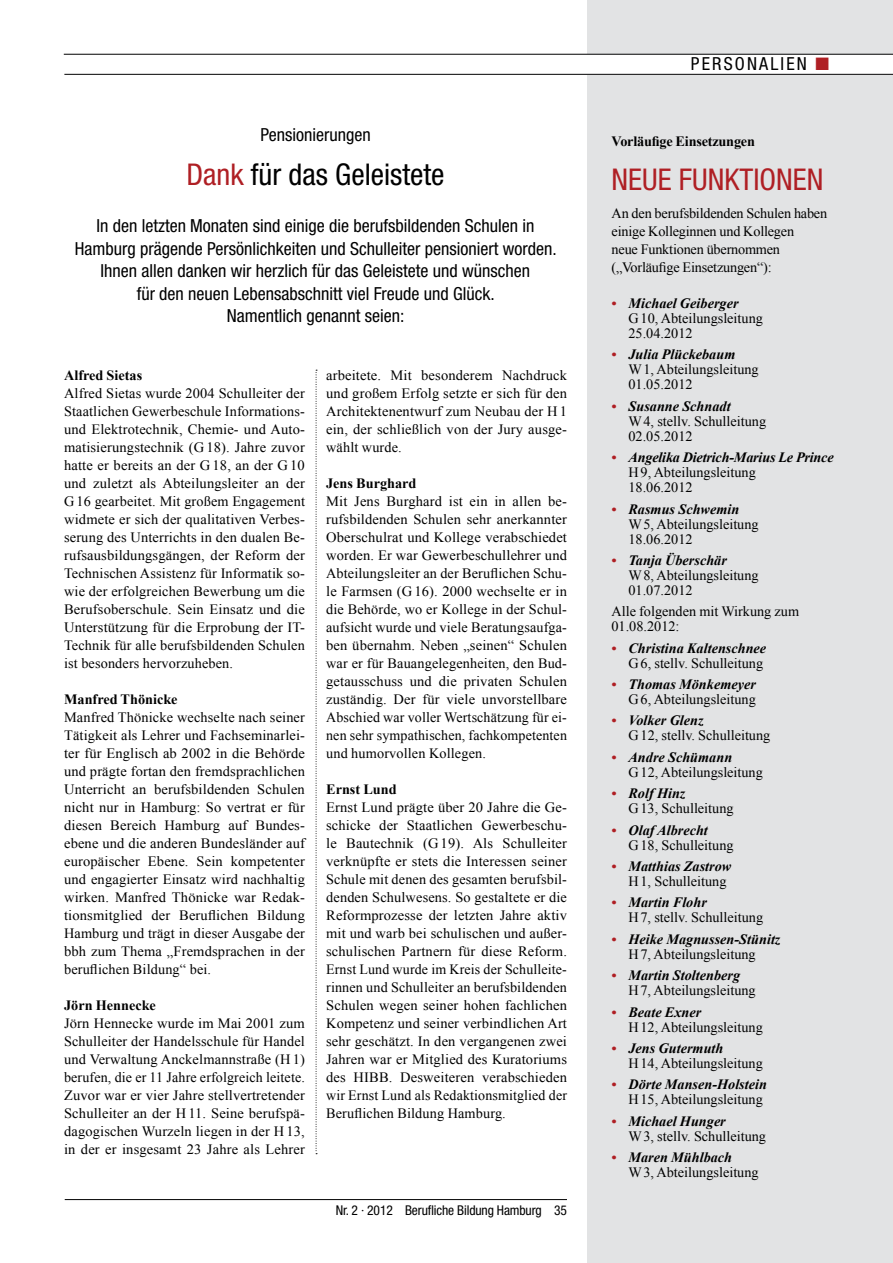
<style>
.page{position:relative;width:893px;height:1263px;background:#fff}
.page>*{position:absolute;margin:0;border:0;box-sizing:border-box;transform-origin:0 0}
.t1{font:condensed 30px "Helvetica Neue LT Std";color:#000}
.t2{font:condensed 30px "Helvetica Neue LT Std";color:#af1f24}
.t3{font:condensed 18px/22.5px "Helvetica Neue LT Std";color:#000;text-align:center}
.t4{font:condensed 18px "Helvetica Neue LT Std";letter-spacing:.12em;color:#000}
.t5{font:14.25px/18px "Times New Roman";color:#000}
.t6{font:italic 700 14.25px/15px "Times New Roman";color:#000}
.t7{font:700 14.25px "Times New Roman";color:#000}
.t8{font:condensed 13.5px "Helvetica Neue LT Std";letter-spacing:-.01em;color:#000}
.s1{color:#af1f24}
.s2{font-weight:700;font-style:italic;color:#af1f24}
.s3{font-weight:700;font-style:italic}
.s4{font-weight:400;font-style:normal}
</style>
<div class="page">
<svg style="left:316px;top:370px;width:1px;height:784px"></svg>
<div style="left:588px;top:0;width:305px;height:1263px;background:#e2e3e4"></div>
<hr style="left:65px;top:1199px;width:502px;height:1px;background:#000">
<div style="left:559px;top:54px;width:334px;height:21px;background:#fff"></div>
<hr style="left:64px;top:54px;width:829px;height:1px;background:#000">
<hr style="left:64px;top:74px;width:829px;height:1px;background:#000">
<p class="t3" style="left:260px;top:123px;width:112px">Pensionierungen</p>
<h1 class="t1" style="left:186px;top:157px;width:260px"><span class="s1">Dank</span> für das Geleistete</h1>
<p class="t3" style="left:75px;top:214px;width:483px">In den letzten Monaten sind einige die berufsbildenden Schulen in Hamburg prägende Persönlichkeiten und Schulleiter pensioniert worden.<br>Ihnen allen danken wir herzlich für das Geleistete und wünschen<br>für den neuen Lebensabschnitt viel Freude und Glück.<br>Namentlich genannt seien:</p>
<p class="t7" style="left:64px;top:365px;width:80px">Alfred Sietas</p>
<p class="t5" style="left:64px;top:384px;width:242px;text-align:justify">Alfred Sietas wurde 2004 Schulleiter der Staatlichen Gewerbeschule Informations&shy;und Elektrotechnik, Chemie- und Auto&shy;matisierungstechnik (G18). Jahre zuvor hatte er bereits an der G 18, an der G 10 und zuletzt als Abteilungsleiter an der G 16 gearbeitet. Mit großem Engagement widmete er sich der qualitativen Verbes&shy;serung des Unterrichts in den dualen Be&shy;rufsausbildungsgängen, der Reform der Technischen Assistenz für Informatik so&shy;wie der erfolgreichen Bewerbung um die Berufsoberschule. Sein Einsatz und die Unterstützung für die Erprobung der IT-Technik für alle berufsbildenden Schulen ist besonders hervorzuheben.</p>
<p class="t7" style="left:64px;top:689px;width:115px">Manfred Thönicke</p>
<p class="t5" style="left:64px;top:708px;width:242px;text-align:justify">Manfred Thönicke wechselte nach seiner Tätigkeit als Lehrer und Fachseminarlei&shy;ter für Englisch ab 2002 in die Behörde und prägte fortan den fremdsprachlichen Unterricht an berufsbildenden Schulen nicht nur in Hamburg: So vertrat er für diesen Bereich Hamburg auf Bundes&shy;ebene und die anderen Bundesländer auf europäischer Ebene. Sein kompetenter und engagierter Einsatz wird nachhaltig wirken. Manfred Thönicke war Redak&shy;tionsmitglied der Beruflichen Bildung Hamburg und trägt in dieser Ausgabe der bbh zum Thema „Fremdsprachen in der beruflichen Bildung“ bei.</p>
<p class="t7" style="left:64px;top:995px;width:93px">Jörn Hennecke</p>
<p class="t5" style="left:64px;top:1014px;width:242px;text-align:justify">Jörn Hennecke wurde im Mai 2001 zum Schulleiter der Handelsschule für Handel und Verwaltung Anckelmannstraße (H1) berufen, die er 11 Jahre erfolgreich leitete.<br>Zuvor war er vier Jahre stellvertretender Schulleiter an der H11. Seine berufspä&shy;dagogischen Wurzeln liegen in der H13, in der er insgesamt 23 Jahre als Lehrer</p>
<p class="t5" style="left:326px;top:366px;width:242px;text-align:justify">arbeitete. Mit besonderem Nachdruck und großem Erfolg setzte er sich für den Architektenentwurf zum Neubau der H1 ein, der schließlich von der Jury ausge&shy;wählt wurde.</p>
<p class="t7" style="left:326px;top:473px;width:92px">Jens Burghard</p>
<p class="t5" style="left:326px;top:492px;width:242px;text-align:justify">Mit Jens Burghard ist ein in allen be&shy;rufsbildenden Schulen sehr anerkannter Oberschulrat und Kollege verabschiedet worden. Er war Gewerbeschullehrer und Abteilungsleiter an der Beruflichen Schu&shy;le Farmsen (G 16). 2000 wechselte er in die Behörde, wo er Kollege in der Schul&shy;aufsicht wurde und viele Beratungsaufga&shy;ben übernahm. Neben „seinen“ Schulen war er für Bauangelegenheiten, den Bud&shy;getausschuss und die privaten Schulen zuständig. Der für viele unvorstellbare Abschied war voller Wertschätzung für ei&shy;nen sehr sympathischen, fachkompetenten und humorvollen Kollegen.</p>
<p class="t7" style="left:326px;top:779px;width:72px">Ernst Lund</p>
<p class="t5" style="left:326px;top:798px;width:242px;text-align:justify">Ernst Lund prägte über 20 Jahre die Ge&shy;schicke der Staatlichen Gewerbeschu&shy;le Bautechnik (G19). Als Schulleiter verknüpfte er stets die Interessen seiner Schule mit denen des gesamten berufsbil&shy;denden Schulwesens. So gestaltete er die Reformprozesse der letzten Jahre aktiv mit und warb bei schulischen und außer&shy;schulischen Partnern für diese Reform.<br>Ernst Lund wurde im Kreis der Schulleite&shy;rinnen und Schulleiter an berufsbildenden Schulen wegen seiner hohen fachlichen Kompetenz und seiner verbindlichen Art sehr geschätzt. In den vergangenen zwei Jahren war er Mitglied des Kuratoriums des HIBB. Desweiteren verabschieden wir Ernst Lund als Redaktionsmitglied der Beruflichen Bildung Hamburg.</p>
<p class="t8" style="left:336px;top:1202px;width:233px">Nr. 2 · 2012 Berufliche Bildung Hamburg 35</p>
<p class="t4" style="left:691px;top:54px;width:140px">Personali en <span class="s1">■</span></p>
<p class="t7" style="left:612px;top:131px;width:145px">Vorläufige Einsetzungen</p>
<h1 class="t2" style="left:612px;top:162px;width:210px">Neue Funktionen</h1>
<p class="t5" style="left:612px;top:204px;width:217px">An den berufsbildenden Schulen haben einige Kolleginnen und Kollegen<br>neue Funktionen übernommen („Vorläufige Einsetzungen“):</p>
<p class="t5" style="left:628px;top:295px;width:136px;line-height:15px;text-indent:-17px"><span class="s2">•</span> <span class="s3">Michael Geiberger<br></span>G10, Abteilungsleitung<br>25.04.2012</p>
<p class="t5" style="left:628px;top:347px;width:132px;line-height:15px;text-indent:-17px"><span class="s2">•</span> <span class="s3">Julia Plückebaum<br></span>W1, Abteilungsleitung<br>01.05.2012</p>
<p class="t5" style="left:628px;top:398px;width:139px;line-height:15px;text-indent:-17px"><span class="s2">•</span> <span class="s3">Susanne Schnadt<br></span>W4, stellv. Schulleitung<br>02.05.2012</p>
<p class="t6" style="left:628px;top:449px;width:207px;text-indent:-17px"><span class="s1">•</span> Angelika Dietrich-Marius Le Prince<br><span class="s4">H9, Abteilungsleitung<br>18.06.2012</span></p>
<p class="t5" style="left:628px;top:501px;width:132px;line-height:15px;text-indent:-17px"><span class="s2">•</span> <span class="s3">Rasmus Schwemin<br></span>W5, Abteilungsleitung<br>18.06.2012</p>
<p class="t5" style="left:628px;top:552px;width:132px;line-height:15px;text-indent:-17px"><span class="s2">•</span> <span class="s3">Tanja Überschär<br></span>W8, Abteilungsleitung<br>01.07.2012</p>
<p class="t5" style="left:611px;top:604px;width:189px;line-height:15px">Alle folgenden mit Wirkung zum<br>01.08.2012:</p>
<p class="t5" style="left:611px;top:640px;width:156px;line-height:15px;text-align:right"><span class="s2">•</span> <span class="s3">Christina Kaltenschnee<br></span>G6, stellv. Schulleitung</p>
<p class="t5" style="left:611px;top:676px;width:146px;line-height:15px;text-align:right"><span class="s2">•</span> <span class="s3">Thomas Mönkemeyer<br></span>G6, Abteilungsleitung</p>
<p class="t5" style="left:628px;top:713px;width:143px;line-height:15px;text-indent:-17px"><span class="s2">•</span> <span class="s3">Volker Glenz<br></span>G12, stellv. Schulleitung</p>
<p class="t5" style="left:628px;top:749px;width:136px;line-height:15px;text-indent:-17px"><span class="s2">•</span> <span class="s3">Andre Schümann<br></span>G12, Abteilungsleitung</p>
<p class="t5" style="left:628px;top:786px;width:107px;line-height:15px;text-indent:-17px"><span class="s2">•</span> <span class="s3">Rolf Hinz<br></span>G13, Schulleitung</p>
<p class="t5" style="left:628px;top:822px;width:107px;line-height:15px;text-indent:-17px"><span class="s2">•</span> <span class="s3">Olaf Albrecht<br></span>G18, Schulleitung</p>
<p class="t6" style="left:628px;top:858px;width:104px;text-indent:-17px"><span class="s1">•</span> Matthias Zastrow<br><span class="s4">H1, Schulleitung</span></p>
<p class="t5" style="left:628px;top:895px;width:136px;line-height:15px;text-indent:-17px"><span class="s2">•</span> <span class="s3">Martin Flohr<br></span>H7, stellv. Schulleitung</p>
<p class="t6" style="left:611px;top:931px;width:171px;text-align:center"><span class="s1">•</span> Heike Magnussen-Stünitz<br><span class="s4">H7, Abteilungsleitung</span></p>
<p class="t5" style="left:628px;top:968px;width:129px;line-height:15px;text-indent:-17px"><span class="s2">•</span> <span class="s3">Martin Stoltenberg<br></span>H7, Abteilungsleitung</p>
<p class="t5" style="left:628px;top:1004px;width:136px;line-height:15px;text-indent:-17px"><span class="s2">•</span> <span class="s3">Beate Exner<br></span>H12, Abteilungsleitung</p>
<p class="t5" style="left:628px;top:1040px;width:136px;line-height:15px;text-indent:-17px"><span class="s2">•</span> <span class="s3">Jens Gutermuth<br></span>H14, Abteilungsleitung</p>
<p class="t5" style="left:611px;top:1077px;width:157px;line-height:15px;text-align:right"><span class="s2">•</span> <span class="s3">Dörte Mansen-Holstein<br></span>H15, Abteilungsleitung</p>
<p class="t5" style="left:628px;top:1113px;width:139px;line-height:15px;text-indent:-17px"><span class="s2">•</span> <span class="s3">Michael Hunger<br></span>W3, stellv. Schulleitung</p>
<p class="t5" style="left:628px;top:1149px;width:132px;line-height:15px;text-indent:-17px"><span class="s2">•</span> <span class="s3">Maren Mühlbach<br></span>W3, Abteilungsleitung</p>
</div>
